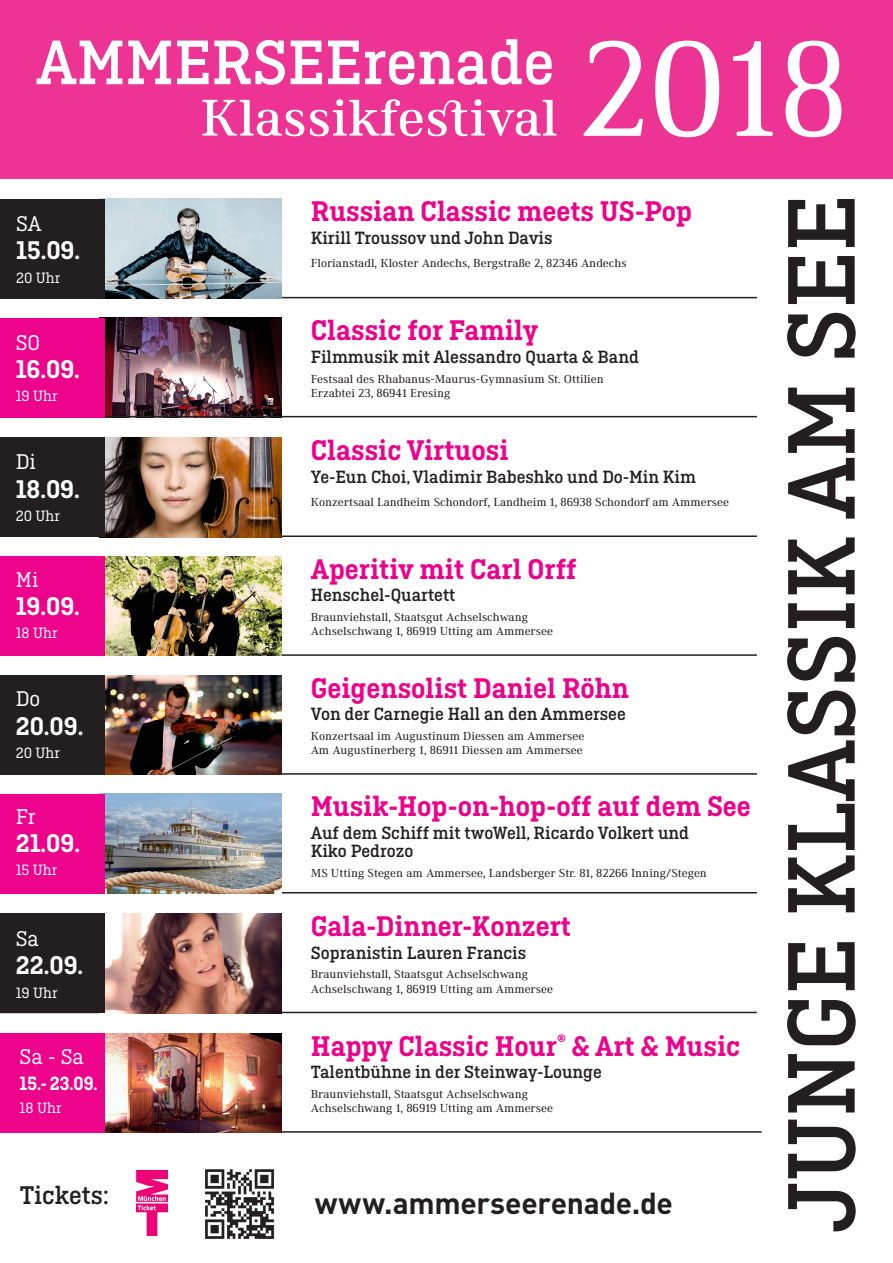
<style>
.page{position:relative;width:893px;height:1263px;background:#fff}
.page>*{position:absolute;margin:0;border:0;box-sizing:border-box;transform-origin:0 0}
.Einf__Abs{font:139.43px "Ethos";color:#fff;scale:.95 1}
.t1{font:500 101.25px "Ciutadella Slab";color:#231f20}
.Einf__Abs-2{font:500 66.38px "Ciutadella Slab";color:#fff}
.Einf__Abs-3{font:500 53.1px "Ethos";color:#fff}
.t2{font:500 31.12px "Ciutadella Slab";letter-spacing:.005em;color:#fff}
.t3{font:600 30px "Ciutadella Slab";color:#ed028c}
.t4{font:700 30px "DIN";letter-spacing:-.01em;color:#231f20}
.t5{font:600 27px "Ciutadella Slab";color:#fff}
.t6{font:500 27px "Ciutadella Slab";color:#231f20}
.t7{font:22.5px "Ciutadella Slab";color:#fff}
.t8{font:600 22.35px "Ciutadella Slab";letter-spacing:.005em;color:#fff}
.t9{font:600 20.25px "Ciutadella Slab";color:#fff;scale:.95 1}
.t10{font:500 18.75px/18.3px "Ciutadella Slab";color:#231f20}
.t11{font:15.75px "Ciutadella Slab";color:#fff}
.t12{font:12px/14.2px "Ethos";color:#231f20}
</style>
<div class="page">
<img style="left:104px;top:318px;width:177px;height:98px">
<hr style="left:0;top:1131px;width:762px;height:2px;background:#231f20">
<img style="left:205px;top:1169px;width:69px;height:70px">
<hr style="left:101px;top:416px;width:656px;height:1px;background:#231f20">
<hr style="left:0;top:1012px;width:757px;height:1px;background:#231f20">
<hr style="left:99px;top:297px;width:658px;height:1px;background:#231f20">
<img style="left:104px;top:199px;width:177px;height:99px">
<div style="left:0;top:199px;width:104px;height:99px;background:#231f20"></div>
<hr style="left:100px;top:535px;width:657px;height:2px;background:#231f20">
<img style="left:104px;top:437px;width:177px;height:100px">
<div style="left:0;top:437px;width:104px;height:100px;background:#231f20"></div>
<hr style="left:100px;top:773px;width:657px;height:2px;background:#231f20">
<img style="left:104px;top:675px;width:177px;height:100px">
<div style="left:0;top:675px;width:104px;height:100px;background:#231f20"></div>
<img style="left:104px;top:914px;width:177px;height:99px">
<div style="left:0;top:914px;width:104px;height:99px;background:#231f20"></div>
<div style="left:0;top:318px;width:104px;height:99px;background:#ed028c"></div>
<hr style="left:100px;top:654px;width:657px;height:2px;background:#231f20">
<img style="left:104px;top:556px;width:177px;height:100px">
<div style="left:0;top:556px;width:104px;height:100px;background:#ed028c"></div>
<hr style="left:100px;top:892px;width:657px;height:1px;background:#231f20">
<img style="left:104px;top:794px;width:177px;height:99px">
<div style="left:0;top:794px;width:104px;height:99px;background:#ed028c"></div>
<img style="left:104px;top:1033px;width:177px;height:100px">
<div style="left:0;top:1033px;width:104px;height:100px;background:#ed028c"></div>
<div style="left:0;top:0;width:893px;height:179px;background:#ed3393"></div>
<img style="left:136px;top:1171px;width:32px;height:64px">
<p class="Einf__Abs-2" style="left:36px;top:25px;width:520px">AMMERSEErenade</p>
<p class="Einf__Abs-3" style="left:201px;top:86px;width:359px">Klassikfestival</p>
<p class="t2" style="left:26px;top:40px;width:298px">Junge Klassik am See!</p>
<p class="t8" style="left:26px;top:74px;width:128px">15.- 23.9.2018</p>
<p class="Einf__Abs" style="left:579px;top:7px;width:284px">2018</p>
<p class="t7" style="left:16px;top:211px;width:27px">SA</p>
<p class="t5" style="left:16px;top:235px;width:66px">15.09.</p>
<p class="t11" style="left:16px;top:269px;width:46px">20 Uhr</p>
<p class="t7" style="left:16px;top:330px;width:26px">SO</p>
<p class="t5" style="left:16px;top:354px;width:66px">16.09.</p>
<p class="t11" style="left:16px;top:387px;width:44px">19 Uhr</p>
<p class="t7" style="left:16px;top:449px;width:22px">Di</p>
<p class="t5" style="left:16px;top:473px;width:66px">18.09.</p>
<p class="t11" style="left:16px;top:507px;width:46px">20 Uhr</p>
<p class="t7" style="left:16px;top:567px;width:24px">Mi</p>
<p class="t5" style="left:16px;top:591px;width:66px">19.09.</p>
<p class="t11" style="left:16px;top:625px;width:43px">18 Uhr</p>
<p class="t7" style="left:16px;top:686px;width:26px">Do</p>
<p class="t5" style="left:16px;top:710px;width:69px">20.09.</p>
<p class="t11" style="left:16px;top:744px;width:46px">20 Uhr</p>
<p class="t7" style="left:16px;top:804px;width:22px">Fr</p>
<p class="t5" style="left:16px;top:828px;width:66px">21.09.</p>
<p class="t11" style="left:16px;top:861px;width:43px">15 Uhr</p>
<p class="t7" style="left:16px;top:926px;width:25px">Sa</p>
<p class="t5" style="left:16px;top:950px;width:69px">22.09.</p>
<p class="t11" style="left:16px;top:984px;width:44px">19 Uhr</p>
<p class="t7" style="left:20px;top:1044px;width:66px">Sa - Sa</p>
<p class="t9" style="left:20px;top:1072px;width:84px">15.-23.09.</p>
<p class="t11" style="left:20px;top:1099px;width:43px">18 Uhr</p>
<p class="t6" style="left:20px;top:1180px;width:91px">Tickets:</p>
<p class="t3" style="left:311px;top:194px;width:383px">Russian Classic meets US-Pop</p>
<p class="t10" style="left:311px;top:229px;width:243px">Kirill Troussov und John Davis</p>
<p class="t12" style="left:311px;top:256px;width:318px">Florianstadl, Kloster Andechs, Bergstraße 2, 82346 Andechs</p>
<p class="t3" style="left:311px;top:313px;width:229px">Classic for Family</p>
<p class="t10" style="left:311px;top:348px;width:330px">Filmmusik mit Alessandro Quarta &amp; Band</p>
<p class="t12" style="left:311px;top:371px;width:294px">Festsaal des Rhabanus-Maurus-Gymnasium St. Ottilien<br>Erzabtei 23, 86941 Eresing</p>
<p class="t3" style="left:311px;top:433px;width:199px">Classic Virtuosi</p>
<p class="t10" style="left:311px;top:467px;width:387px">Ye-Eun Choi, Vladimir Babeshko und Do-Min Kim</p>
<p class="t12" style="left:311px;top:495px;width:420px">Konzertsaal Landheim Schondorf, Landheim 1, 86938 Schondorf am Ammersee</p>
<p class="t3" style="left:311px;top:552px;width:267px">Aperitiv mit Carl Orff</p>
<p class="t10" style="left:311px;top:586px;width:146px">Henschel-Quartett</p>
<p class="t12" style="left:311px;top:610px;width:244px">Braunviehstall, Staatsgut Achselschwang<br>Achselschwang 1, 86919 Utting am Ammersee</p>
<p class="t3" style="left:311px;top:671px;width:320px">Geigensolist Daniel Röhn</p>
<p class="t10" style="left:311px;top:705px;width:316px">Von der Carnegie Hall an den Ammersee</p>
<p class="t12" style="left:311px;top:729px;width:275px">Konzertsaal im Augustinum Diessen am Ammersee<br>Am Augustinerberg 1, 86911 Diessen am Ammersee</p>
<p class="t3" style="left:311px;top:789px;width:442px">Musik-Hop-on-hop-off auf dem See</p>
<p class="t10" style="left:311px;top:824px;width:380px">Auf dem Schiff mit twoWell, Ricardo Volkert und<br>Kiko Pedrozo</p>
<p class="t12" style="left:311px;top:866px;width:398px">MS Utting Stegen am Ammersee, Landsberger Str. 81, 82266 Inning/Stegen</p>
<p class="t3" style="left:311px;top:909px;width:262px">Gala-Dinner-Konzert</p>
<p class="t10" style="left:311px;top:943px;width:217px">Sopranistin Lauren Francis</p>
<p class="t12" style="left:311px;top:967px;width:244px">Braunviehstall, Staatsgut Achselschwang<br>Achselschwang 1, 86919 Utting am Ammersee</p>
<p class="t3" style="left:311px;top:1029px;width:431px">Happy Classic Hour<sup>®</sup> &amp; Art &amp; Music</p>
<p class="t10" style="left:311px;top:1063px;width:293px">Talentbühne in der Steinway-Lounge</p>
<p class="t12" style="left:311px;top:1087px;width:244px">Braunviehstall, Staatsgut Achselschwang<br>Achselschwang 1, 86919 Utting am Ammersee</p>
<p class="t4" style="left:315px;top:1184px;width:360px">www.ammerseerenade.de</p>
<p class="t1" style="left:765px;top:1233px;width:1040px;rotate:-90deg">JUNGE KLASSIK AM SEE</p>
</div>
